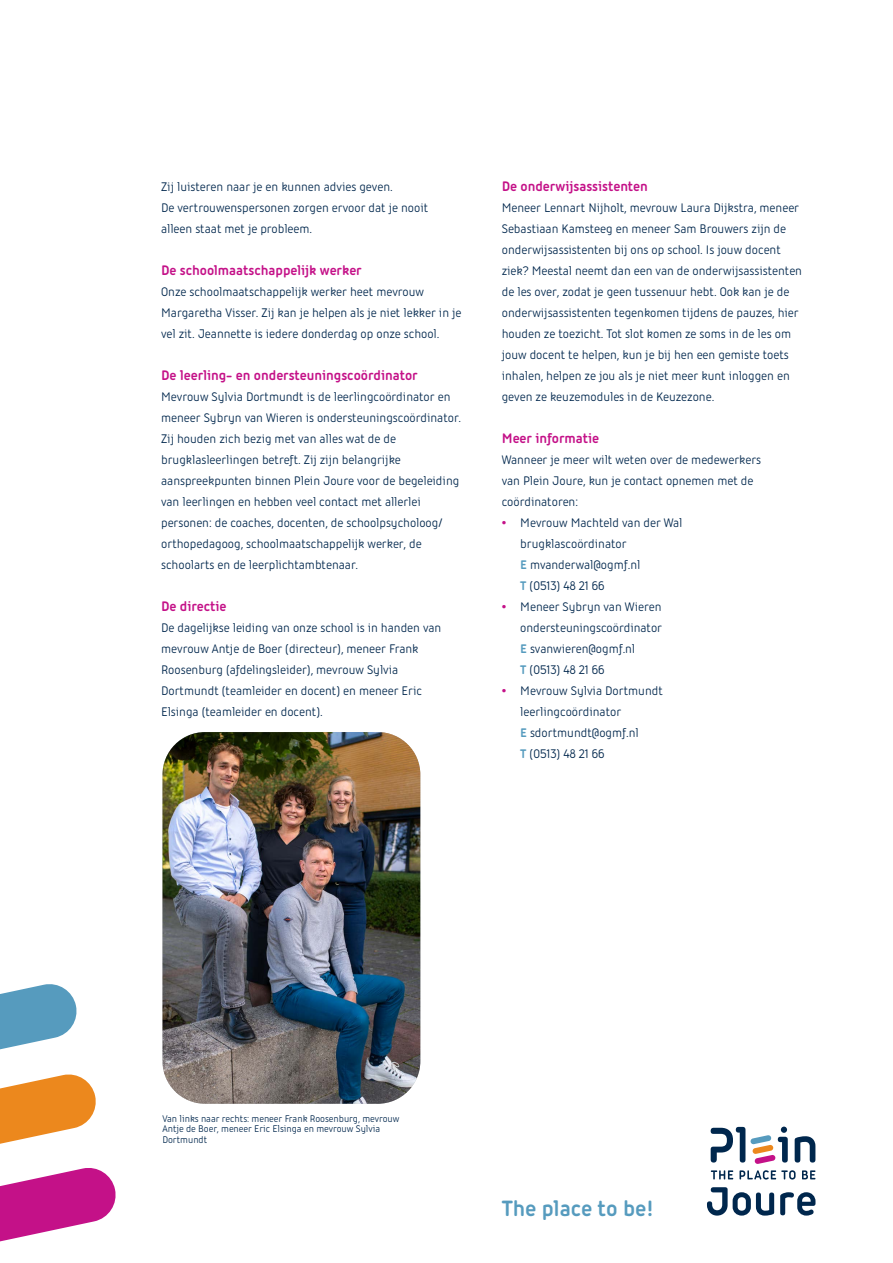
<style>
.page{position:relative;width:893px;height:1263px;background:#fff}
.page>*{position:absolute;margin:0;border:0;box-sizing:border-box;transform-origin:0 0}
.t1{font:700 24px "Iconic";color:#569bbe}
.t2{font:700 15px "Iconic";color:#c41188}
.t3{font:13.5px/21px "Iconic";color:#00274d}
.t4{font:10.5px/10.5px "Iconic";color:#00274d}
.s1{font-weight:700;font-size:18px;color:#c41188}
.s2{font-weight:700;color:#569bbe}
</style>
<div class="page">
<svg style="left:795px;top:1136px;width:20px;height:26px"></svg>
<svg style="left:707px;top:1187px;width:67px;height:28px"></svg>
<svg style="left:780px;top:1192px;width:35px;height:23px"></svg>
<svg style="left:711px;top:1127px;width:77px;height:37px"></svg>
<svg style="left:711px;top:1170px;width:22px;height:9px"></svg>
<svg style="left:739px;top:1170px;width:56px;height:9px"></svg>
<svg style="left:802px;top:1170px;width:13px;height:9px"></svg>
<svg style="left:0;top:984px;width:116px;height:258px"></svg>
<img style="left:162px;top:732px;width:258px;height:372px">
<p class="t3" style="left:161px;top:175px;width:269px">Zij luisteren naar je en kunnen advies geven.<br>De vertrouwenspersonen zorgen ervoor dat je nooit alleen staat met je probleem.</p>
<p class="t2" style="left:161px;top:260px;width:202px">De schoolmaatschappelijk werker</p>
<p class="t3" style="left:161px;top:280px;width:302px">Onze schoolmaatschappelijk werker heet mevrouw<br>Margaretha Visser. Zij kan je helpen als je niet lekker in je vel zit. Jeannette is iedere donderdag op onze school.</p>
<p class="t2" style="left:161px;top:365px;width:258px">De leerling- en ondersteuningscoördinator</p>
<p class="t3" style="left:161px;top:385px;width:302px">Mevrouw Sylvia Dortmundt is de leerlingcoördinator en meneer Sybryn van Wieren is ondersteuningscoördinator.<br>Zij houden zich bezig met van alles wat de de brugklasleerlingen betreft. Zij zijn belangrijke aanspreekpunten binnen Plein Joure voor de begeleiding van leerlingen en hebben veel contact met allerlei personen: de coaches, docenten, de schoolpsycholoog/ orthopedagoog, schoolmaatschappelijk werker, de schoolarts en de leerplichtambtenaar.</p>
<p class="t2" style="left:161px;top:596px;width:67px">De directie</p>
<p class="t3" style="left:161px;top:616px;width:282px">De dagelijkse leiding van onze school is in handen van mevrouw Antje de Boer (directeur), meneer Frank Roosenburg (afdelingsleider), mevrouw Sylvia Dortmundt (teamleider en docent) en meneer Eric Elsinga (teamleider en docent).</p>
<p class="t2" style="left:502px;top:176px;width:148px">De onderwijsassistenten</p>
<p class="t3" style="left:502px;top:196px;width:302px">Meneer Lennart Nijholt, mevrouw Laura Dijkstra, meneer Sebastiaan Kamsteeg en meneer Sam Brouwers zijn de onderwijsassistenten bij ons op school. Is jouw docent ziek? Meestal neemt dan een van de onderwijsassistenten de les over, zodat je geen tussenuur hebt. Ook kan je de onderwijsassistenten tegenkomen tijdens de pauzes, hier houden ze toezicht. Tot slot komen ze soms in de les om jouw docent te helpen, kun je bij hen een gemiste toets inhalen, helpen ze jou als je niet meer kunt inloggen en geven ze keuzemodules in de Keuzezone.</p>
<p class="t2" style="left:502px;top:428px;width:99px">Meer informatie</p>
<p class="t3" style="left:502px;top:448px;width:261px">Wanneer je meer wilt weten over de medewerkers van Plein Joure, kun je contact opnemen met de coördinatoren:</p>
<p class="t3" style="left:520px;top:511px;width:164px;text-indent:-18px"><span class="s1">•</span> Mevrouw Machteld van der Wal brugklascoördinator<br><span class="s2">E</span> mvanderwal@ogmf.nl<br><span class="s2">T</span> (0513) 48 21 66</p>
<p class="t3" style="left:520px;top:595px;width:143px;text-indent:-18px"><span class="s1">•</span> Meneer Sybryn van Wieren ondersteuningscoördinator<br><span class="s2">E</span> svanwieren@ogmf.nl<br><span class="s2">T</span> (0513) 48 21 66</p>
<p class="t3" style="left:520px;top:679px;width:144px;text-indent:-18px"><span class="s1">•</span> Mevrouw Sylvia Dortmundt leerlingcoördinator<br><span class="s2">E</span> sdortmundt@ogmf.nl<br><span class="s2">T</span> (0513) 48 21 66</p>
<p class="t4" style="left:162px;top:1112px;width:238px">Van links naar rechts: meneer Frank Roosenburg, mevrouw<br>Antje de Boer, meneer Eric Elsinga en mevrouw Sylvia<br>Dortmundt</p>
<h1 class="t1" style="left:502px;top:1191px;width:153px">The place to be!</h1>
</div>
